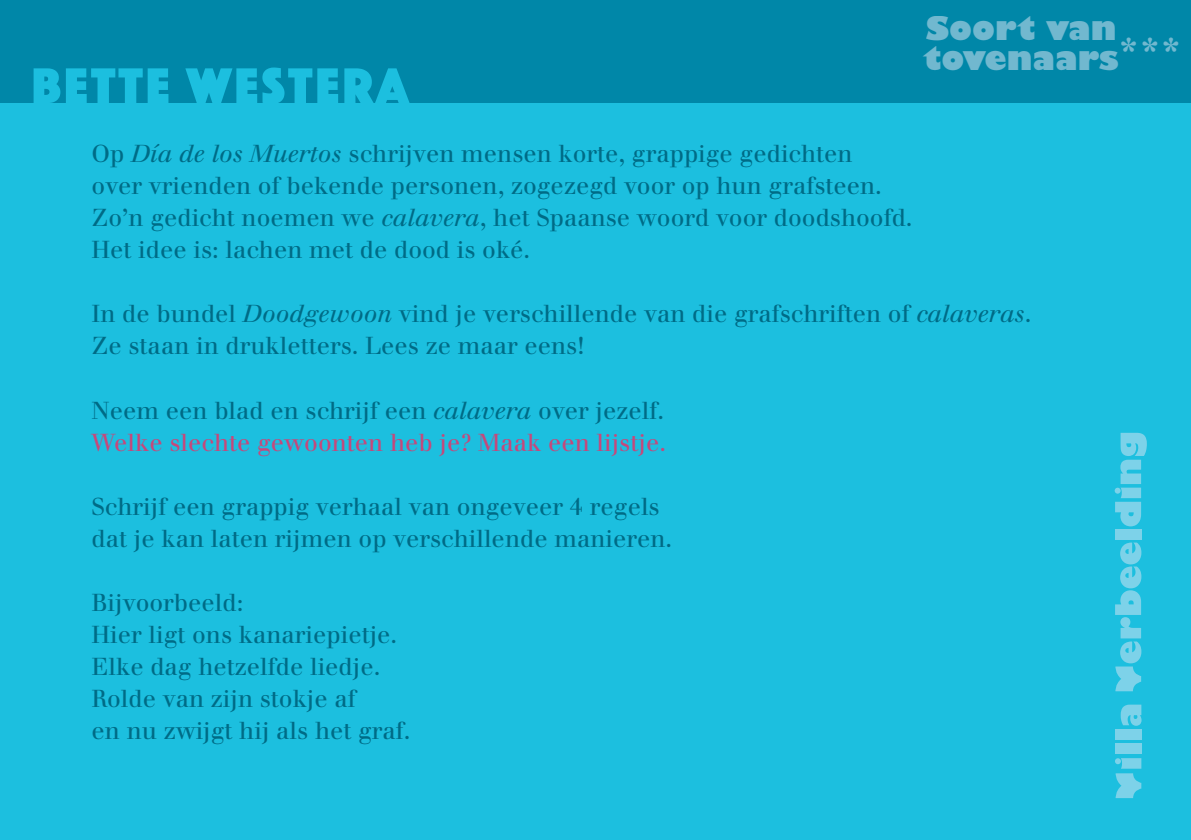
<style>
.page{position:relative;width:1191px;height:840px;background:#fff}
.page>*{position:absolute;margin:0;border:0;box-sizing:border-box;transform-origin:0 0}
.t1{font:52px "Phosphate Solid";letter-spacing:.06em;color:#1cbfdf}
.t2{font:800 32px/30px "Gill Sans Std";color:#71b8cf}
.t3{font:24px/32px "Walbaum LT";color:#006b86}
.t4{font:24px/32px "Walbaum LT";color:#c6487b}
.s1{font-family:"Walbaum LT";font-weight:400;font-size:44px}
.s2{font-style:italic}
.s3{color:#006b86}
.s4{font-style:italic;color:#006b86}
</style>
<div class="page">
<div style="left:0;top:0;width:1191px;height:839px;background:#1cbfdf"></div>
<div style="left:0;top:0;width:1191px;height:102px;background:#0087a8"></div>
<div style="left:1115px;top:529px;width:26px;height:10px;background:#7dd2e9"></div>
<svg style="left:1114px;top:432px;width:32px;height:94px"></svg>
<svg style="left:1115px;top:542px;width:26px;height:149px"></svg>
<svg style="left:1115px;top:758px;width:26px;height:39px"></svg>
<div style="left:1115px;top:743px;width:26px;height:10px;background:#7dd2e9"></div>
<div style="left:1115px;top:728px;width:26px;height:11px;background:#7dd2e9"></div>
<svg style="left:1120px;top:704px;width:21px;height:21px"></svg>
<h1 class="t1" style="left:32px;top:49px;width:378px">BETTE WESTERA</h1>
<h2 class="t2" style="left:923px;top:14px;width:258px">Soort van tovenaars<span class="s1">***</span></h2>
<p class="t3" style="left:92px;top:138px;width:822px">Op <span class="s2">Día de los Muertos</span> schrijven mensen korte, grappige gedichten<br>over vrienden of bekende personen, zogezegd voor op hun grafsteen.<br>Zo’n gedicht noemen we <span class="s2">calavera</span>, het Spaanse woord voor doodshoofd.<br>Het idee is: lachen met de dood is oké.</p>
<p class="t3" style="left:92px;top:298px;width:941px">In de bundel <span class="s2">Doodgewoon</span> vind je verschillende van die grafschriften of <span class="s2">calaveras</span>.<br>Ze staan in drukletters. Lees ze maar eens!</p>
<p class="t4" style="left:92px;top:394px;width:576px"><span class="s3">Neem een blad en schrijf een</span> <span class="s4">calavera</span> <span class="s3">over jezelf.<br></span>Welke slechte gewoonten heb je? Maak een lijstje.</p>
<p class="t3" style="left:92px;top:490px;width:582px">Schrijf een grappig verhaal van ongeveer 4 regels dat je kan laten rijmen op verschillende manieren.</p>
<p class="t3" style="left:92px;top:586px;width:320px">Bijvoorbeeld:<br>Hier ligt ons kanariepietje.<br>Elke dag hetzelfde liedje.<br>Rolde van zijn stokje af<br>en nu zwijgt hij als het graf.</p>
</div>
